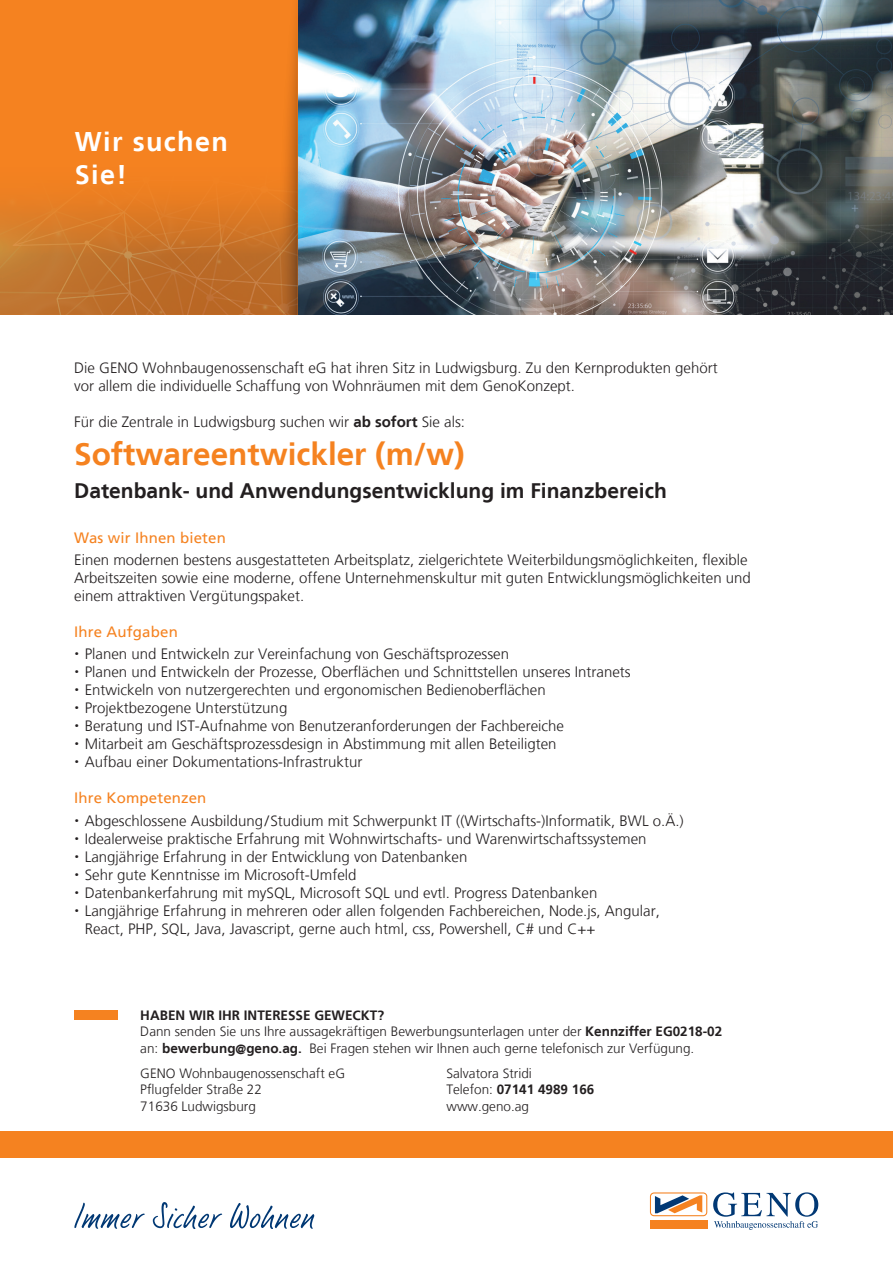
<style>
.page{position:relative;width:893px;height:1263px;background:#fff}
.page>*{position:absolute;margin:0;border:0;box-sizing:border-box;transform-origin:0 0}
.t1{font:700 31.5px "Frutiger LT";color:#f58220}
.t2{font:700 27px/32.4px "Frutiger LT";letter-spacing:.05em;color:#fff}
.t3{font:700 21px "Frutiger LT";color:#231f20}
.t4{font:300 15px/18px "Frutiger LT";color:#231f20}
.t5{font:15px "Frutiger LT";letter-spacing:.01em;color:#f58220}
.t6{font:300 13.5px/16.5px "Frutiger LT";color:#231f20}
.t7{font:700 13.5px "Frutiger LT";color:#231f20}
.s1{font-weight:700}
.s2{font-weight:300}
</style>
<div class="page">
<div style="left:0;top:1131px;width:893px;height:27px;background:#f58220"></div>
<div style="left:650px;top:1220px;width:57px;height:8px;background:#f58220"></div>
<svg style="left:655px;top:1195px;width:47px;height:18px"></svg>
<div style="left:650px;top:1192px;width:57px;height:24px;border:1px solid #f58220;border-radius:4px"></div>
<svg style="left:713px;top:1192px;width:105px;height:38px"></svg>
<img style="left:298px;top:0;width:595px;height:315px">
<div style="left:0;top:0;width:298px;height:315px;background:#f58220"></div>
<svg style="left:287px;top:11px;width:11px;height:129px"></svg>
<div style="left:74px;top:1010px;width:44px;height:10px;background:#f58220"></div>
<img style="left:0;top:140px;width:298px;height:175px">
<svg style="left:74px;top:1203px;width:71px;height:26px"></svg>
<svg style="left:153px;top:1202px;width:69px;height:27px"></svg>
<svg style="left:230px;top:1203px;width:84px;height:26px"></svg>
<h2 class="t2" style="left:75px;top:126px;width:155px">Wir suchen<br>Sie!</h2>
<p class="t4" style="left:74px;top:359px;width:645px">Die GENO Wohnbaugenossenschaft eG hat ihren Sitz in Ludwigsburg. Zu den Kernprodukten gehört vor allem die individuelle Schaffung von Wohnräumen mit dem GenoKonzept.</p>
<p class="t4" style="left:74px;top:413px;width:392px">Für die Zentrale in Ludwigsburg suchen wir <span class="s1">ab sofort</span> Sie als:</p>
<h1 class="t1" style="left:74px;top:435px;width:392px">Softwareentwickler (m/w)</h1>
<h3 class="t3" style="left:74px;top:479px;width:594px">Datenbank- und Anwendungsentwicklung im Finanzbereich</h3>
<p class="t5" style="left:74px;top:529px;width:153px">Was wir Ihnen bieten</p>
<p class="t4" style="left:74px;top:551px;width:678px">Einen modernen bestens ausgestatteten Arbeitsplatz, zielgerichtete Weiterbildungsmöglichkeiten, flexible<br>Arbeitszeiten sowie eine moderne, offene Unternehmenskultur mit guten Entwicklungsmöglichkeiten und einem attraktiven Vergütungspaket.</p>
<p class="t5" style="left:74px;top:623px;width:105px">Ihre Aufgaben</p>
<p class="t4" style="left:85px;top:645px;width:547px">Planen und Entwickeln zur Vereinfachung von Geschäftsprozessen<br>Planen und Entwickeln der Prozesse, Oberflächen und Schnittstellen unseres Intranets Entwickeln von nutzergerechten und ergonomischen Bedienoberflächen Projektbezogene Unterstützung<br>Beratung und IST-Aufnahme von Benutzeranforderungen der Fachbereiche<br>Mitarbeit am Geschäftsprozessdesign in Abstimmung mit allen Beteiligten<br>Aufbau einer Dokumentations-Infrastruktur</p>
<p class="t5" style="left:74px;top:789px;width:134px">Ihre Kompetenzen</p>
<p class="t4" style="left:85px;top:811px;width:600px">Abgeschlossene Ausbildung/Studium mit Schwerpunkt IT ((Wirtschafts-)Informatik, BWL o.Ä.)<br>Idealerweise praktische Erfahrung mit Wohnwirtschafts- und Warenwirtschaftssystemen Langjährige Erfahrung in der Entwicklung von Datenbanken<br>Sehr gute Kenntnisse im Microsoft-Umfeld<br>Datenbankerfahrung mit mySQL, Microsoft SQL und evtl. Progress Datenbanken<br>Langjährige Erfahrung in mehreren oder allen folgenden Fachbereichen, Node.js, Angular, React, PHP, SQL, Java, Javascript, gerne auch html, css, Powershell, C# und C++</p>
<p class="t6" style="left:140px;top:1007px;width:583px"><span class="s1">HABEN WIR IHR INTERESSE GEWECKT?<br></span>Dann senden Sie uns Ihre aussagekräftigen Bewerbungsunterlagen unter der <span class="s1">Kennziffer EG0218-02 </span>an: <span class="s1">bewerbung@geno.ag.</span> Bei Fragen stehen wir Ihnen auch gerne telefonisch zur Verfügung.</p>
<p class="t6" style="left:140px;top:1065px;width:206px">GENO Wohnbaugenossenschaft eG</p>
<p class="t6" style="left:446px;top:1065px;width:87px">Salvatora Stridi</p>
<p class="t6" style="left:140px;top:1082px;width:123px">Pflugfelder Straße 22</p>
<p class="t7" style="left:446px;top:1082px;width:149px"><span class="s2">Telefon:</span> 07141 4989 166</p>
<p class="t6" style="left:140px;top:1098px;width:117px">71636 Ludwigsburg</p>
<p class="t6" style="left:446px;top:1098px;width:84px">www.geno.ag</p>
</div>
